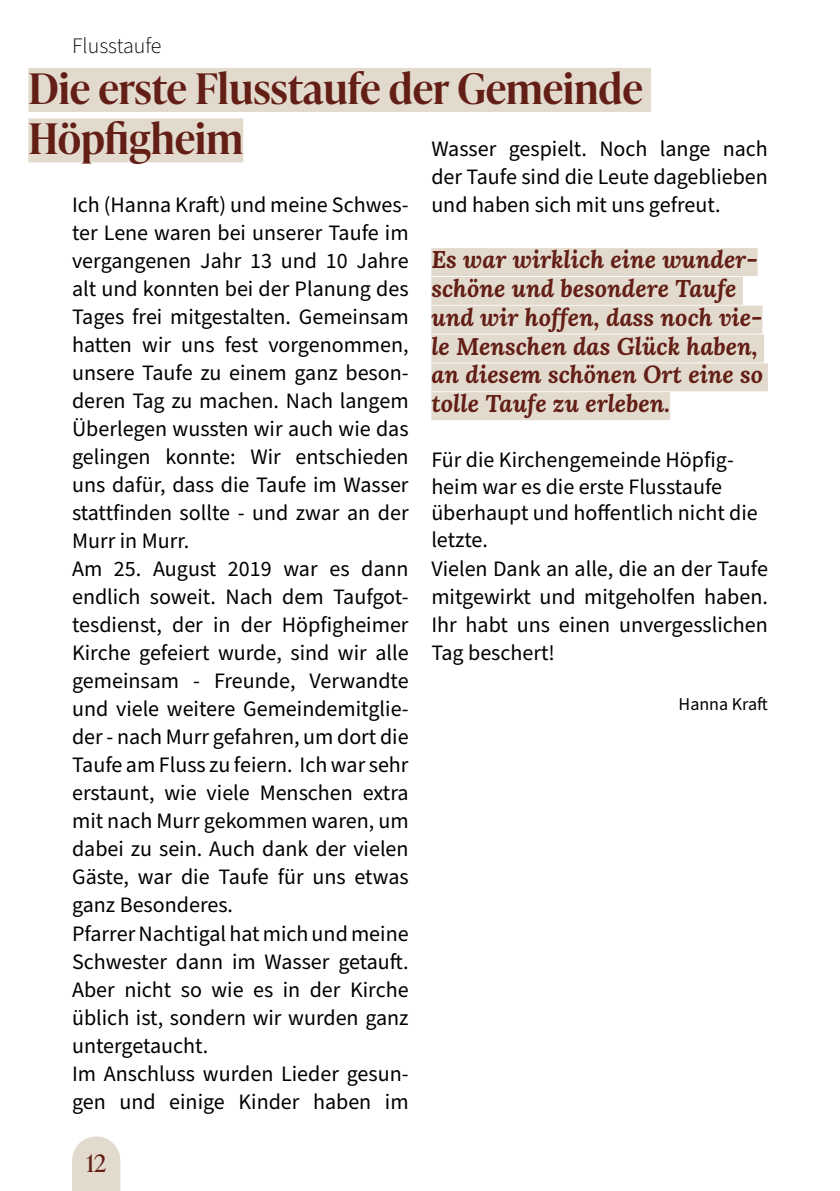
<style>
.page{position:relative;width:840px;height:1191px;background:#fff}
.page>*{position:absolute;margin:0;border:0;box-sizing:border-box;transform-origin:0 0}
.t1{font:600 42px/50.4px "Ivy Presto Headline";color:#631e16}
.t2{font:italic 700 24px/28.8px "Lora";color:#631e16}
.t3{font:24px "Ivy Presto Headline";color:#631e16}
.t4{font:22px/28px "Source Sans Pro";color:#000}
.t5{font:300 22px "Source Sans Pro";color:#000}
.t6{font:18px "Source Sans Pro";color:#000}
</style>
<div class="page">
<svg style="left:72px;top:1136px;width:48px;height:55px"></svg>
<div style="left:28px;top:68px;width:622px;height:44px;background:#e3dace"></div>
<div style="left:28px;top:118px;width:215px;height:44px;background:#e3dace"></div>
<div style="left:431px;top:248px;width:326px;height:28px;background:#e3dace"></div>
<div style="left:431px;top:277px;width:311px;height:28px;background:#e3dace"></div>
<div style="left:431px;top:306px;width:331px;height:28px;background:#e3dace"></div>
<div style="left:431px;top:334px;width:332px;height:28px;background:#e3dace"></div>
<div style="left:431px;top:363px;width:336px;height:28px;background:#e3dace"></div>
<div style="left:431px;top:392px;width:238px;height:28px;background:#e3dace"></div>
<p class="t5" style="left:72px;top:31px;width:91px">Flusstaufe</p>
<h1 class="t1" style="left:28px;top:62px;width:615px">Die erste Flusstaufe der Gemeinde<br>Höpfigheim</h1>
<p class="t4" style="left:431px;top:135px;width:338px;text-align:justify">Wasser gespielt. Noch lange nach der Taufe sind die Leute dageblieben und haben sich mit uns gefreut.</p>
<p class="t2" style="left:431px;top:244px;width:333px">Es war wirklich eine wunder&shy;schöne und besondere Taufe und wir hoffen, dass noch vie&shy;le Menschen das Glück haben, an diesem schönen Ort eine so tolle Taufe zu erleben.</p>
<p class="t4" style="left:431px;top:447px;width:328px;line-height:26.4px">Für die Kirchengemeinde Höpfig&shy;heim war es die erste Flusstaufe überhaupt und hoffentlich nicht die letzte.</p>
<p class="t4" style="left:431px;top:555px;width:338px;text-align:justify">Vielen Dank an alle, die an der Taufe mitgewirkt und mitgeholfen haben.<br>Ihr habt uns einen unvergesslichen Tag beschert!</p>
<p class="t6" style="left:678px;top:692px;width:91px">Hanna Kraft</p>
<p class="t4" style="left:72px;top:191px;width:338px">Ich (Hanna Kraft) und meine Schwes&shy;ter Lene waren bei unserer Taufe im vergangenen Jahr 13 und 10 Jahre alt und konnten bei der Planung des<br>Tages frei mitgestalten. Gemeinsam hatten wir uns fest vorgenommen, unsere Taufe zu einem ganz beson&shy;deren Tag zu machen. Nach langem<br>Überlegen wussten wir auch wie das gelingen konnte: Wir entschieden uns dafür, dass die Taufe im Wasser stattfinden sollte - und zwar an der<br>Murr in Murr.<br>Am 25. August 2019 war es dann endlich soweit. Nach dem Taufgot&shy;tesdienst, der in der Höpfigheimer<br>Kirche gefeiert wurde, sind wir alle gemeinsam - Freunde, Verwandte und viele weitere Gemeindemitglie&shy;der - nach Murr gefahren, um dort die<br>Taufe am Fluss zu feiern. Ich war sehr erstaunt, wie viele Menschen extra mit nach Murr gekommen waren, um dabei zu sein. Auch dank der vielen<br>Gäste, war die Taufe für uns etwas ganz Besonderes.<br>Pfarrer Nachtigal hat mich und meine<br>Schwester dann im Wasser getauft.<br>Aber nicht so wie es in der Kirche üblich ist, sondern wir wurden ganz untergetaucht.<br>Im Anschluss wurden Lieder gesun&shy;gen und einige Kinder haben im</p>
<p class="t3" style="left:86px;top:1145px;width:22px">12</p>
</div>
